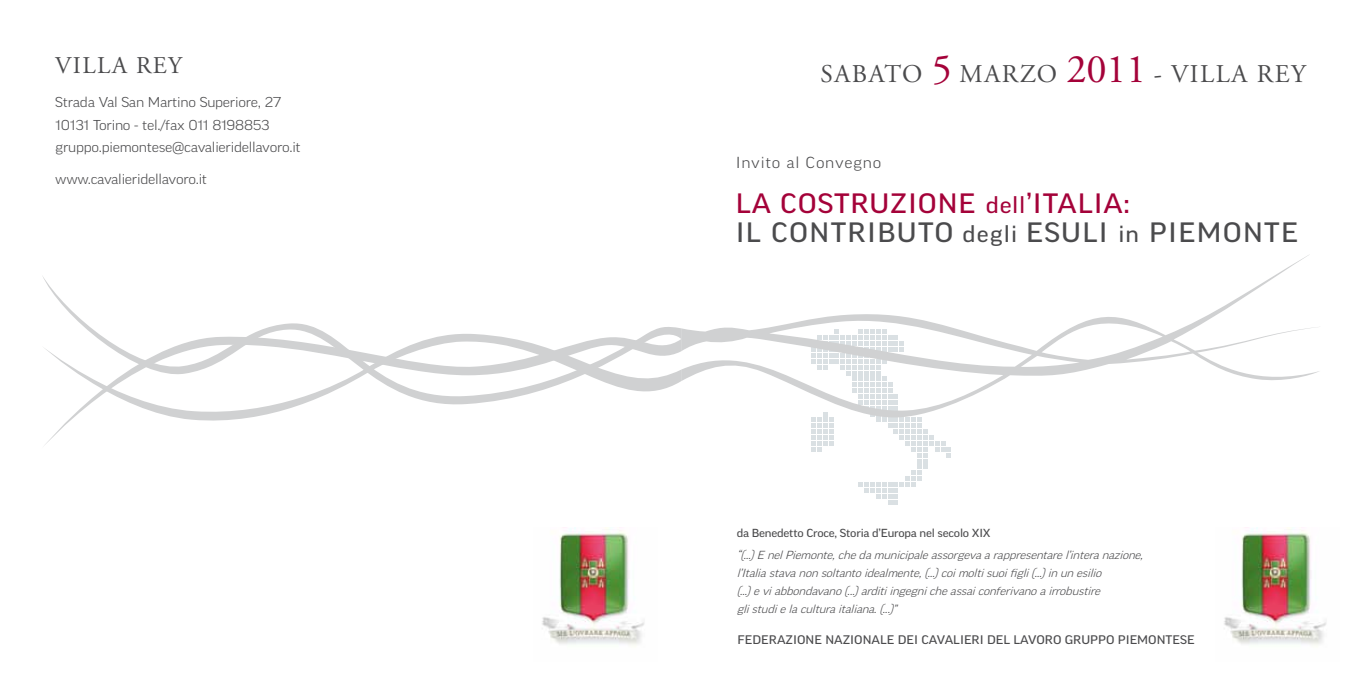
<style>
.page{position:relative;width:1361px;height:681px;background:#fff}
.page>*{position:absolute;margin:0;border:0;box-sizing:border-box;transform-origin:0 0}
.t1{font:expanded 27px/29.1px "Good LF";letter-spacing:.045em;color:#4b4b4d}
.t2{font:25.5px "Adobe Garamond";letter-spacing:.06em;color:#4b4b4d}
.t3{font:24px "Adobe Garamond";letter-spacing:.06em;color:#4b4b4d}
.t4{font:300 expanded 15.45px "Good LF";letter-spacing:.045em;color:#4b4b4d}
.t5{font:300 expanded 13.8px/22.5px "Good LF";letter-spacing:-.02em;color:#4b4b4d}
.t6{font:expanded 12px "Good LF";color:#4b4b4d}
.t7{font:italic 300 expanded 11.25px/18px "Good LF";color:#4b4b4d}
.t8{font:expanded 11.25px "Good LF";letter-spacing:-.02em;color:#4b4b4d}
.s1{font-size:40.5px;color:#a40239}
.s2{color:#a40239}
.s3{font-size:22.5px;color:#a40239}
.s4{font-size:22.5px}
</style>
<div class="page">
<img style="left:542px;top:527px;width:103px;height:118px">
<img style="left:1224px;top:527px;width:103px;height:118px">
<svg style="left:811px;top:418px;width:140px;height:86px"></svg>
<svg style="left:681px;top:255px;width:638px;height:163px"></svg>
<svg style="left:45px;top:410px;width:238px;height:35px"></svg>
<svg style="left:43px;top:277px;width:638px;height:133px"></svg>
<h3 class="t3" style="left:55px;top:52px;width:128px">VILLA REY</h3>
<h2 class="t2" style="left:820px;top:60px;width:487px">SABATO <span class="s1">5</span> MARZO <span class="s1">2011</span> - VILLA REY</h2>
<p class="t5" style="left:55px;top:91px;width:247px">Strada Val San Martino Superiore, 27<br>10131 Torino - tel./fax 011 8198853 gruppo.piemontese@cavalieridellavoro.it</p>
<p class="t5" style="left:55px;top:167px;width:153px">www.cavalieridellavoro.it</p>
<h3 class="t4" style="left:736px;top:154px;width:147px">Invito al Convegno</h3>
<h1 class="t1" style="left:736px;top:188px;width:564px"><span class="s2">La COSTRUZIONE</span> <span class="s3">dell</span><span class="s2">’ITALIA:<br></span>IL CONTRIBUTO <span class="s4">degli</span> ESULI <span class="s4">in</span> PIEMONTE</h1>
<p class="t8" style="left:737px;top:526px;width:255px">da Benedetto Croce, Storia d’Europa nel secolo XIX</p>
<p class="t7" style="left:737px;top:546px;width:411px">“(...) E nelPiemonte,chedamunicipaleassorgevaarappresentarel’interanazione, l’Italiastavanonsoltantoidealmente,(...) coimoltisuoifigli(...) inunesilio<br>(...) eviabbondavano(...) arditiingegnicheassaiconferivanoairrobustire glistudielaculturaitaliana.(...) ”</p>
<p class="t6" style="left:737px;top:632px;width:459px">FEDERAZIONE NAZIONALE DEI CAVALIERI DEL LAVORO GRUPPO PIEMONTESE</p>
</div>
